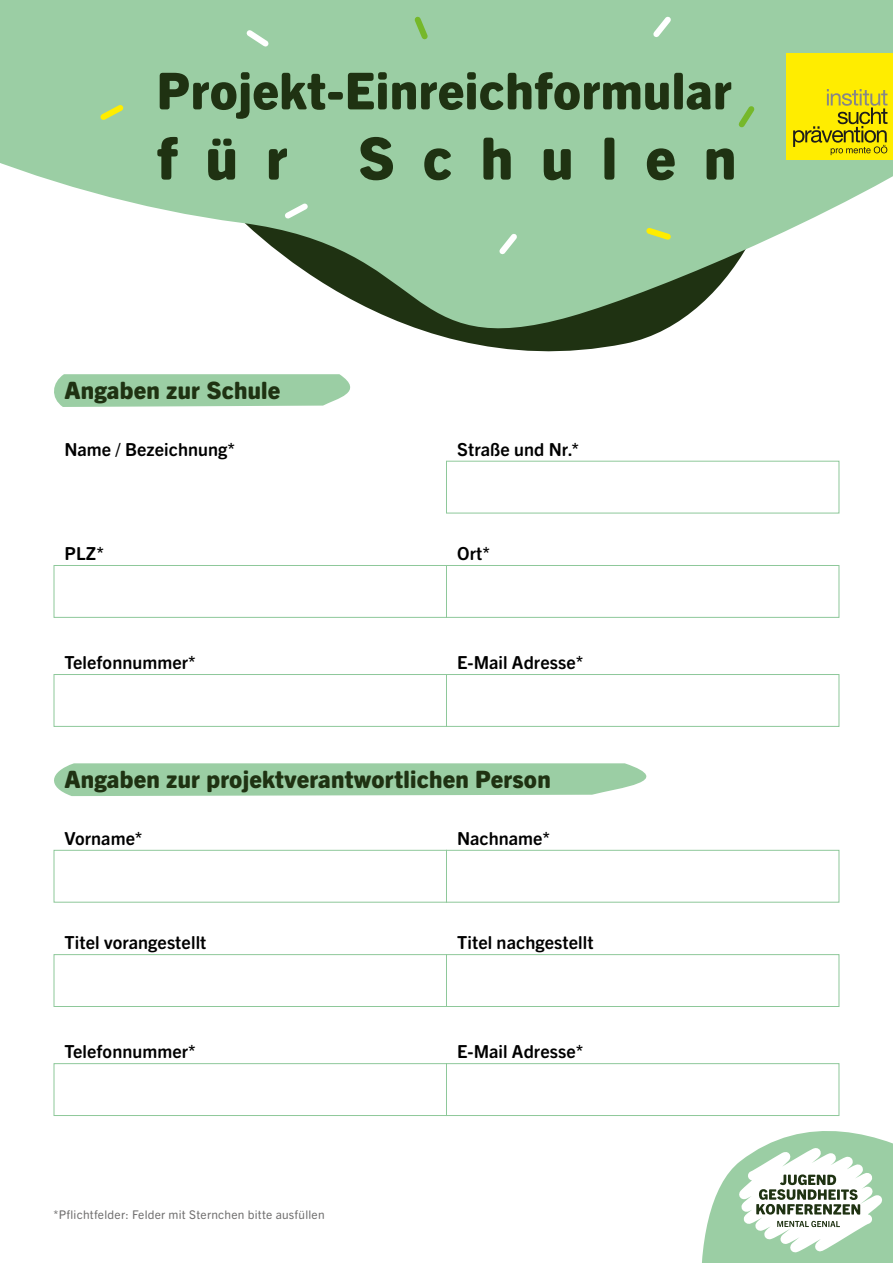
<style>
.page{position:relative;width:893px;height:1263px;background:#fff}
.page>*{position:absolute;margin:0;border:0;box-sizing:border-box;transform-origin:0 0}
.t1{font:800 58.5px "Trade Gothic Next SR Pro";letter-spacing:.48em;color:#1f3212}
.t2{font:800 51px "Trade Gothic Next SR Pro";letter-spacing:.01em;color:#1f3212}
.t3{font:800 24px "Trade Gothic Next SR Pro";letter-spacing:.01em;color:#1f3212}
.t4{font:700 18px "Trade Gothic Next SR Pro";letter-spacing:.005em;color:#000}
.t5{font:12px "Trade Gothic Next SR Pro";letter-spacing:.02em;color:#706f6f}
</style>
<div class="page">
<svg style="left:0;top:0;width:893px;height:352px;fill:#9bcea4"></svg>
<div style="left:786px;top:53px;width:107px;height:106px;background:#ffed00"></div>
<svg style="left:793px;top:89px;width:94px;height:66px"></svg>
<svg style="left:410px;top:12px;width:22px;height:32px"></svg>
<svg style="left:642px;top:223px;width:33px;height:21px"></svg>
<svg style="left:280px;top:198px;width:33px;height:26px"></svg>
<svg style="left:95px;top:100px;width:33px;height:25px"></svg>
<svg style="left:241px;top:25px;width:33px;height:27px"></svg>
<svg style="left:648px;top:11px;width:28px;height:32px"></svg>
<svg style="left:494px;top:228px;width:28px;height:32px"></svg>
<svg style="left:702px;top:1063px;width:191px;height:200px"></svg>
<svg style="left:733px;top:101px;width:27px;height:32px"></svg>
<svg style="left:54px;top:374px;width:297px;height:33px;background:#a1d1a9"></svg>
<div style="left:446px;top:461px;width:393px;height:52px;border:1px solid #8ec89a"></div>
<div style="left:54px;top:565px;width:393px;height:53px;border:1px solid #8ec89a"></div>
<div style="left:446px;top:565px;width:393px;height:53px;border:1px solid #8ec89a"></div>
<div style="left:54px;top:674px;width:393px;height:53px;border:1px solid #8ec89a"></div>
<div style="left:446px;top:674px;width:393px;height:53px;border:1px solid #8ec89a"></div>
<svg style="left:54px;top:763px;width:593px;height:33px;background:#a1d1a9"></svg>
<div style="left:54px;top:850px;width:393px;height:52px;border:1px solid #8ec89a"></div>
<div style="left:446px;top:850px;width:393px;height:52px;border:1px solid #8ec89a"></div>
<div style="left:54px;top:954px;width:393px;height:53px;border:1px solid #8ec89a"></div>
<div style="left:446px;top:954px;width:393px;height:53px;border:1px solid #8ec89a"></div>
<div style="left:54px;top:1063px;width:393px;height:53px;border:1px solid #8ec89a"></div>
<div style="left:446px;top:1063px;width:393px;height:53px;border:1px solid #8ec89a"></div>
<h2 class="t2" style="left:157px;top:55px;width:577px">Projekt-Einreichformular</h2>
<h1 class="t1" style="left:157px;top:118px;width:581px">für Schulen</h1>
<h3 class="t3" style="left:64px;top:373px;width:217px">Angaben zur Schule</h3>
<p class="t4" style="left:65px;top:436px;width:172px">Name / Bezeichnung*</p>
<p class="t4" style="left:457px;top:436px;width:123px">Straße und Nr.*</p>
<p class="t4" style="left:65px;top:541px;width:41px">PLZ*</p>
<p class="t4" style="left:457px;top:541px;width:35px">Ort*</p>
<p class="t4" style="left:65px;top:650px;width:133px">Telefonnummer*</p>
<p class="t4" style="left:457px;top:650px;width:128px">E-Mail Adresse*</p>
<h3 class="t3" style="left:64px;top:762px;width:488px">Angaben zur projektverantwortlichen Person</h3>
<p class="t4" style="left:65px;top:826px;width:79px">Vorname*</p>
<p class="t4" style="left:457px;top:826px;width:95px">Nachname*</p>
<p class="t4" style="left:65px;top:930px;width:143px">Titel vorangestellt</p>
<p class="t4" style="left:457px;top:930px;width:138px">Titel nachgestellt</p>
<p class="t4" style="left:65px;top:1039px;width:133px">Telefonnummer*</p>
<p class="t4" style="left:457px;top:1039px;width:128px">E-Mail Adresse*</p>
<p class="t5" style="left:54px;top:1206px;width:272px">*Pflichtfelder: Felder mit Sternchen bitte ausfüllen</p>
</div>
